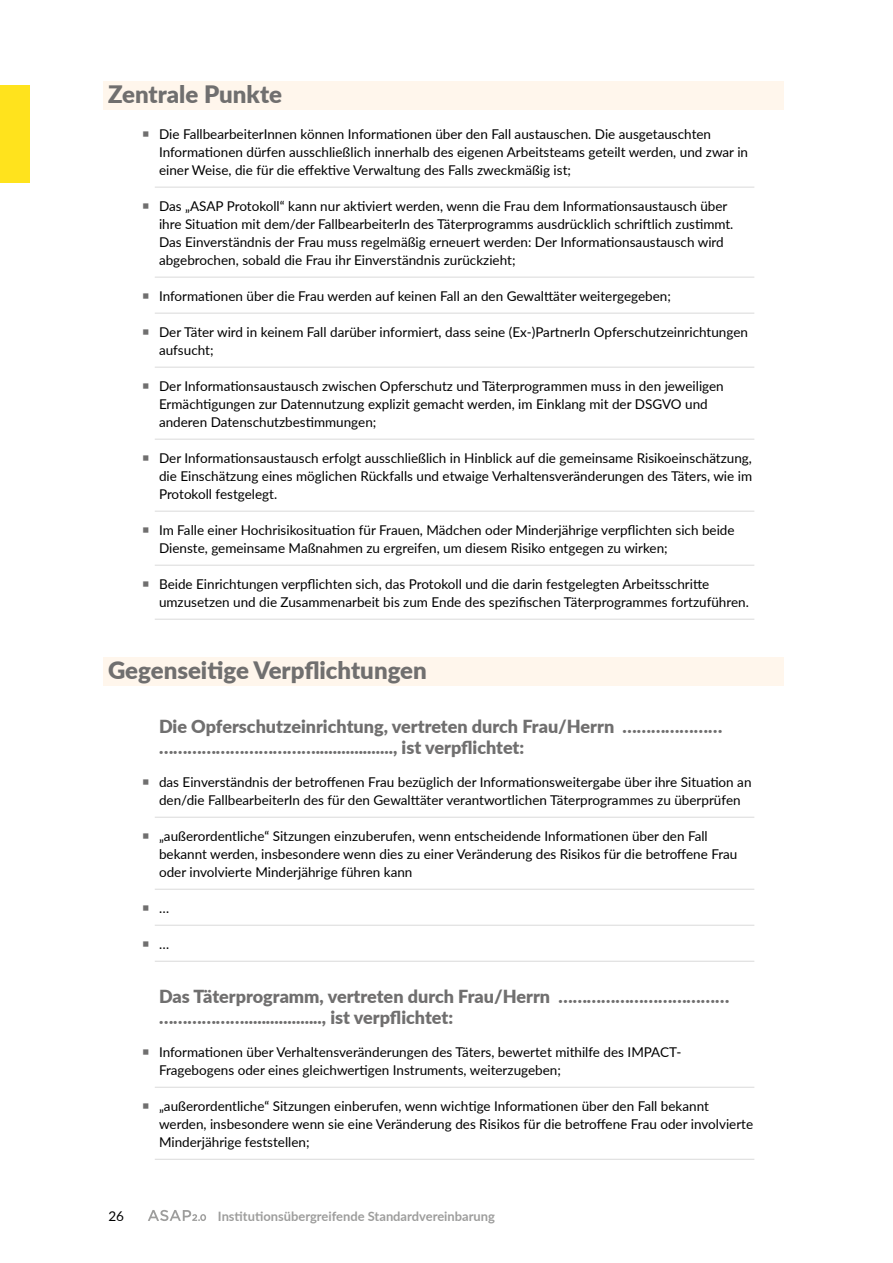
<style>
.page{position:relative;width:893px;height:1263px;background:#fff}
.page>*{position:absolute;margin:0;border:0;box-sizing:border-box;transform-origin:0 0}
.t1{font:900 24px "Lato";color:#706f6f}
.t2{font:900 18px/21px "Lato";color:#706f6f}
.t3{font:13.5px/18px "Lato";color:#000}
.t4{font:700 12.9px "Lato";color:#9d9d9c}
</style>
<div class="page">
<svg style="left:148px;top:1210px;width:58px;height:11px"></svg>
<div style="left:0;top:85px;width:30px;height:98px;background:#ffe31d"></div>
<div style="left:104px;top:82px;width:680px;height:28px;background:#fff6ec"></div>
<hr style="left:155px;top:187px;width:599px;height:1px;background:#dadada">
<hr style="left:155px;top:277px;width:599px;height:1px;background:#dadada">
<hr style="left:155px;top:313px;width:599px;height:1px;background:#dadada">
<hr style="left:155px;top:367px;width:599px;height:1px;background:#dadada">
<hr style="left:155px;top:439px;width:599px;height:1px;background:#dadada">
<hr style="left:155px;top:511px;width:599px;height:1px;background:#dadada">
<hr style="left:155px;top:565px;width:599px;height:1px;background:#dadada">
<hr style="left:155px;top:619px;width:599px;height:1px;background:#dadada">
<div style="left:104px;top:658px;width:680px;height:28px;background:#fff6ec"></div>
<hr style="left:155px;top:817px;width:599px;height:1px;background:#dadada">
<hr style="left:155px;top:889px;width:599px;height:1px;background:#dadada">
<hr style="left:155px;top:925px;width:599px;height:1px;background:#dadada">
<hr style="left:155px;top:961px;width:599px;height:1px;background:#dadada">
<hr style="left:155px;top:1087px;width:599px;height:1px;background:#dadada">
<hr style="left:155px;top:1159px;width:599px;height:1px;background:#dadada">
<h1 class="t1" style="left:108px;top:76px;width:176px">Zentrale Punkte</h1>
<p class="t3" style="left:159px;top:125px;width:591px">Die FallbearbeiterInnen können Informationen über den Fall austauschen. Die ausgetauschten<br>Informationen dürfen ausschließlich innerhalb des eigenen Arbeitsteams geteilt werden, und zwar in einer Weise, die für die effektive Verwaltung des Falls zweckmäßig ist;</p>
<p class="t3" style="left:159px;top:197px;width:576px">Das „ASAP Protokoll“ kann nur aktiviert werden, wenn die Frau dem Informationsaustausch über ihre Situation mit dem/der FallbearbeiterIn des Täterprogramms ausdrücklich schriftlich zustimmt.<br>Das Einverständnis der Frau muss regelmäßig erneuert werden: Der Informationsaustausch wird abgebrochen, sobald die Frau ihr Einverständnis zurückzieht;</p>
<p class="t3" style="left:159px;top:287px;width:513px">Informationen über die Frau werden auf keinen Fall an den Gewalttäter weitergegeben;</p>
<p class="t3" style="left:159px;top:323px;width:591px">Der Täter wird in keinem Fall darüber informiert, dass seine (Ex-)PartnerIn Opferschutzeinrichtungen aufsucht;</p>
<p class="t3" style="left:159px;top:377px;width:566px">Der Informationsaustausch zwischen Opferschutz und Täterprogrammen muss in den jeweiligen<br>Ermächtigungen zur Datennutzung explizit gemacht werden, im Einklang mit der DSGVO und anderen Datenschutzbestimmungen;</p>
<p class="t3" style="left:159px;top:449px;width:595px;text-align:justify">Der Informationsaustausch erfolgt ausschließlich in Hinblick auf die gemeinsame Risikoeinschätzung, die Einschätzung eines möglichen Rückfalls und etwaige Verhaltensveränderungen des Täters, wie im Protokoll festgelegt.</p>
<p class="t3" style="left:159px;top:521px;width:577px">Im Falle einer Hochrisikosituation für Frauen, Mädchen oder Minderjährige verpflichten sich beide<br>Dienste, gemeinsame Maßnahmen zu ergreifen, um diesem Risiko entgegen zu wirken;</p>
<p class="t3" style="left:159px;top:575px;width:591px">Beide Einrichtungen verpflichten sich, das Protokoll und die darin festgelegten Arbeitsschritte umzusetzen und die Zusammenarbeit bis zum Ende des spezifischen Täterprogrammes fortzuführen.</p>
<h1 class="t1" style="left:108px;top:652px;width:320px">Gegenseitige Verpflichtungen</h1>
<h2 class="t2" style="left:159px;top:715px;width:565px">Die Opferschutzeinrichtung, vertreten durch Frau/Herrn ………………… …………………………….................., ist verpflichtet:</h2>
<p class="t3" style="left:159px;top:773px;width:594px">das Einverständnis der betroffenen Frau bezüglich der Informationsweitergabe über ihre Situation an den/die FallbearbeiterIn des für den Gewalttäter verantwortlichen Täterprogrammes zu überprüfen</p>
<p class="t3" style="left:159px;top:827px;width:580px">„außerordentliche“ Sitzungen einzuberufen, wenn entscheidende Informationen über den Fall bekannt werden, insbesondere wenn dies zu einer Veränderung des Risikos für die betroffene Frau oder involvierte Minderjährige führen kann</p>
<p class="t3" style="left:159px;top:899px;width:12px">…</p>
<p class="t3" style="left:159px;top:935px;width:12px">…</p>
<h2 class="t2" style="left:159px;top:985px;width:572px">Das Täterprogramm, vertreten durch Frau/Herrn ……………………………… ……………….................., ist verpflichtet:</h2>
<p class="t3" style="left:159px;top:1043px;width:524px">Informationen über Verhaltensveränderungen des Täters, bewertet mithilfe des IMPACT-<br>Fragebogens oder eines gleichwertigen Instruments, weiterzugeben;</p>
<p class="t3" style="left:159px;top:1097px;width:596px">„außerordentliche“ Sitzungen einberufen, wenn wichtige Informationen über den Fall bekannt werden, insbesondere wenn sie eine Veränderung des Risikos für die betroffene Frau oder involvierte<br>Minderjährige feststellen;</p>
<p class="t3" style="left:108px;top:1206px;width:17px">26</p>
<p class="t4" style="left:218px;top:1206px;width:279px">Institutionsübergreifende Standardvereinbarung</p>
</div>
